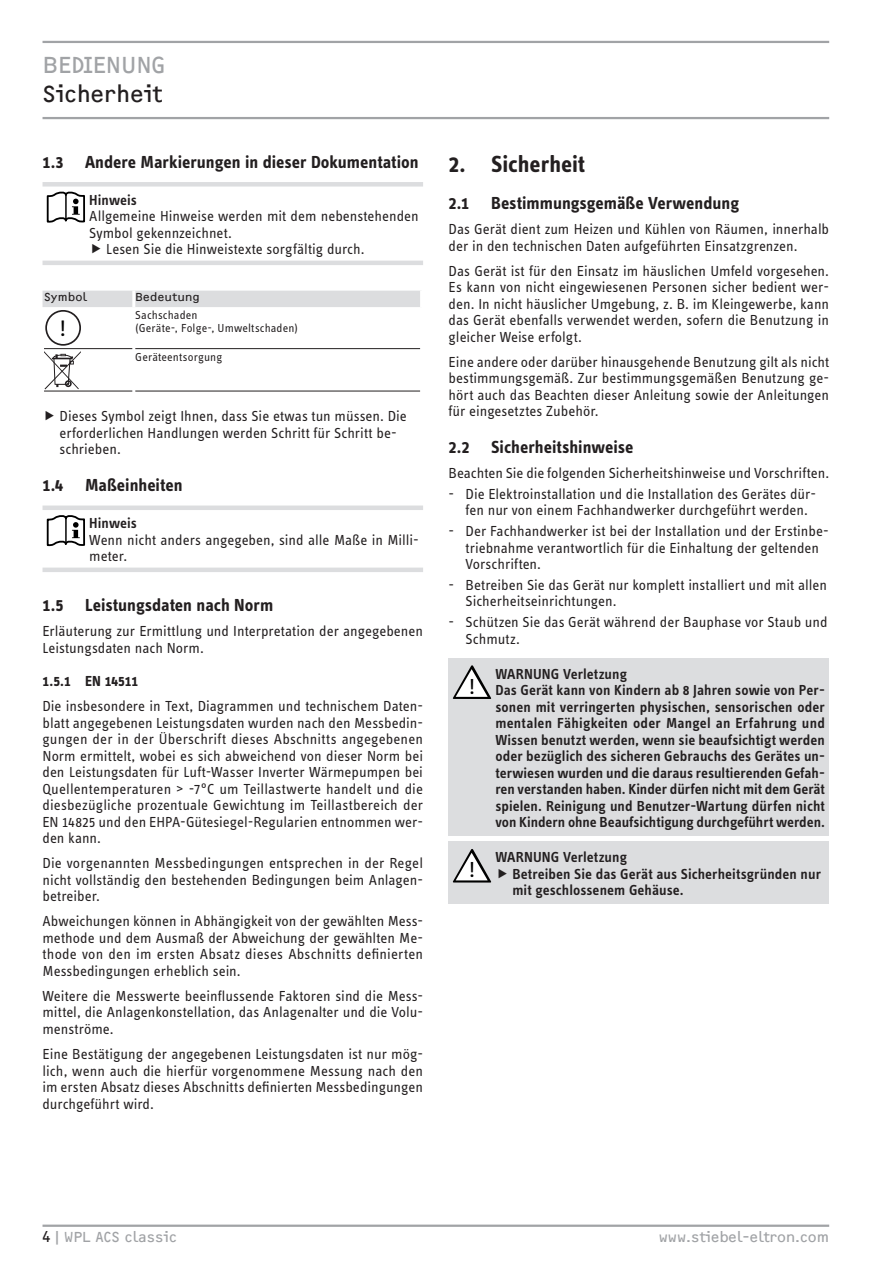
<style>
.page{position:relative;width:893px;height:1263px;background:#fff}
.page>*{position:absolute;margin:0;border:0;box-sizing:border-box;transform-origin:0 0}
.t1{font:700 24px "STE Info Text";letter-spacing:-.005em;color:#231f20}
.t2{font:24px "F2 FOCR Bczyk Com";letter-spacing:-.005em;color:#231f20}
.t3{font:24px "F2 FOCR Bczyk Com";color:#a1a3a6}
.t4{font:23.25px "STE Info Text";color:#000}
.t5{font:22.5px "STE Info Text";color:#000}
.t6{font:700 18px "STE Info Text";color:#231f20}
.t7{font:15px/16.5px "STE Info Text";color:#231f20}
.t8{font:600 15px/16.5px "STE Info Text";letter-spacing:.005em;color:#231f20}
.t9{font:15px "F2 FOCR Bczyk Com";color:#a1a3a6}
.t10{font:700 15px "STE Info Text";color:#231f20}
.t11{font:12px/13.2px "STE Info Text";letter-spacing:.01em;color:#231f20}
.t12{font:12px "F2 FOCR Bczyk Com";letter-spacing:.02em;color:#231f20}
.s1{color:#231f20}
</style>
<div class="page">
<hr style="left:43px;top:41px;width:786px;height:2px;background:#a1a3a6">
<hr style="left:43px;top:117px;width:786px;height:2px;background:#a1a3a6">
<hr style="left:43px;top:1224px;width:786px;height:3px;background:#a1a3a6">
<div style="left:43px;top:182px;width:380px;height:5px;background:#dcdddf"></div>
<hr style="left:43px;top:261px;width:380px;height:4px;background:#dcdddf">
<svg style="left:47px;top:192px;width:38px;height:31px"></svg>
<hr style="left:65px;top:195px;width:2px;height:24px;background:#000">
<div style="left:43px;top:291px;width:377px;height:16px;background:#dcdddf"></div>
<hr style="left:132px;top:291px;width:3px;height:16px;background:#fff">
<hr style="left:44px;top:348px;width:88px;height:1px;background:#231f20">
<hr style="left:135px;top:348px;width:285px;height:1px;background:#231f20">
<hr style="left:44px;top:391px;width:88px;height:1px;background:#231f20">
<hr style="left:135px;top:391px;width:285px;height:1px;background:#231f20">
<div style="left:43px;top:505px;width:380px;height:5px;background:#dcdddf"></div>
<hr style="left:43px;top:568px;width:380px;height:4px;background:#dcdddf">
<svg style="left:47px;top:515px;width:38px;height:31px"></svg>
<hr style="left:65px;top:518px;width:2px;height:25px;background:#000">
<div style="left:449px;top:658px;width:380px;height:178px;background:#dcdddf"></div>
<svg style="left:453px;top:665px;width:38px;height:34px"></svg>
<div style="left:449px;top:842px;width:380px;height:62px;background:#dcdddf"></div>
<svg style="left:453px;top:849px;width:38px;height:33px"></svg>
<div style="left:45px;top:310px;width:36px;height:36px;border:2px solid #231f20;border-radius:50%"></div>
<svg style="left:44px;top:351px;width:37px;height:38px"></svg>
<h1 class="t3" style="left:43px;top:51px;width:56px">Bedienung</h1>
<h1 class="t2" style="left:43px;top:80px;width:121px">Sicherheit</h1>
<p class="t6" style="left:43px;top:151px;width:378px">1.3 Andere Markierungen in dieser Dokumentation</p>
<p class="t8" style="left:89px;top:192px;width:49px">Hinweis</p>
<p class="t7" style="left:89px;top:208px;width:331px">Allgemeine Hinweise werden mit dem nebenstehenden</p>
<p class="t7" style="left:89px;top:225px;width:144px">Symbol gekennzeichnet.</p>
<p class="t7" style="left:106px;top:241px;width:260px">Lesen Sie die Hinweistexte sorgfältig durch.</p>
<p class="t12" style="left:44px;top:291px;width:45px">Symbol</p>
<p class="t12" style="left:135px;top:291px;width:66px">Bedeutung</p>
<p class="t11" style="left:135px;top:308px;width:164px">Sachschaden<br>(Geräte-, Folge-, Umweltschaden)</p>
<p class="t11" style="left:135px;top:351px;width:89px">Geräteentsorgung</p>
<h2 class="t4" style="left:60px;top:315px;width:8px">!</h2>
<p class="t7" style="left:60px;top:408px;width:349px">Dieses Symbol zeigt Ihnen, dass Sie etwas tun müssen. Die erforderlichen Handlungen werden Schritt für Schritt be&shy;schrieben.</p>
<p class="t6" style="left:43px;top:474px;width:142px">1.4 Maßeinheiten</p>
<p class="t8" style="left:89px;top:515px;width:49px">Hinweis</p>
<p class="t7" style="left:89px;top:531px;width:331px">Wenn nicht anders angegeben, sind alle Maße in Milli&shy;meter.</p>
<p class="t6" style="left:43px;top:595px;width:232px">1.5 Leistungsdaten nach Norm</p>
<p class="t7" style="left:43px;top:623px;width:382px">Erläuterung zur Ermittlung und Interpretation der angegebenen<br>Leistungsdaten nach Norm.</p>
<p class="t10" style="left:43px;top:673px;width:97px">1.5.1 EN 14511</p>
<p class="t7" style="left:43px;top:698px;width:382px;text-align:justify">Die insbesondere in Text, Diagrammen und technischem Daten&shy;blatt angegebenen Leistungsdaten wurden nach den Messbedin&shy;gungen der in der Überschrift dieses Abschnitts angegebenen Norm ermittelt, wobei es sich abweichend von dieser Norm bei den Leistungsdaten für Luft-Wasser Inverter Wärmepumpen bei Quellentemperaturen &gt; -7°C um Teillastwerte handelt und die diesbezügliche prozentuale Gewichtung im Teillastbereich der EN 14825 und den EHPA-Gütesiegel-Regularien entnommen wer&shy;den kann.</p>
<p class="t7" style="left:43px;top:855px;width:382px;text-align:justify">Die vorgenannten Messbedingungen entsprechen in der Regel nicht vollständig den bestehenden Bedingungen beim Anlagen&shy;betreiber.</p>
<p class="t7" style="left:43px;top:913px;width:382px;text-align:justify">Abweichungen können in Abhängigkeit von der gewählten Mess&shy;methode und dem Ausmaß der Abweichung der gewählten Me&shy;thode von den im ersten Absatz dieses Abschnitts definierten Messbedingungen erheblich sein.</p>
<p class="t7" style="left:43px;top:988px;width:382px;text-align:justify">Weitere die Messwerte beeinflussende Faktoren sind die Mess&shy;mittel, die Anlagenkonstellation, das Anlagenalter und die Volu&shy;menströme.</p>
<p class="t7" style="left:43px;top:1046px;width:382px;text-align:justify">Eine Bestätigung der angegebenen Leistungsdaten ist nur mög&shy;lich, wenn auch die hierfür vorgenommene Messung nach den im ersten Absatz dieses Abschnitts definierten Messbedingungen durchgeführt wird.</p>
<h1 class="t1" style="left:449px;top:150px;width:138px">2. Sicherheit</h1>
<p class="t6" style="left:449px;top:193px;width:292px">2.1 Bestimmungsgemäße Verwendung</p>
<p class="t7" style="left:449px;top:221px;width:382px">Das Gerät dient zum Heizen und Kühlen von Räumen, innerhalb der in den technischen Daten aufgeführten Einsatzgrenzen.</p>
<p class="t7" style="left:449px;top:262px;width:382px;text-align:justify">Das Gerät ist für den Einsatz im häuslichen Umfeld vorgesehen.<br>Es kann von nicht eingewiesenen Personen sicher bedient wer&shy;den. In nicht häuslicher Umgebung, z. B. im Kleingewerbe, kann das Gerät ebenfalls verwendet werden, sofern die Benutzung in gleicher Weise erfolgt.</p>
<p class="t7" style="left:449px;top:353px;width:382px;text-align:justify">Eine andere oder darüber hinausgehende Benutzung gilt als nicht bestimmungsgemäß. Zur bestimmungsgemäßen Benutzung ge&shy;hört auch das Beachten dieser Anleitung sowie der Anleitungen für eingesetztes Zubehör.</p>
<p class="t6" style="left:449px;top:436px;width:186px">2.2 Sicherheitshinweise</p>
<p class="t7" style="left:449px;top:465px;width:382px">Beachten Sie die folgenden Sicherheitshinweise und Vorschriften.</p>
<p class="t7" style="left:449px;top:485px;width:369px;text-align:center">- Die Elektroinstallation und die Installation des Gerätes dür&shy;fen nur von einem Fachhandwerker durchgeführt werden.</p>
<p class="t7" style="left:466px;top:523px;width:365px;text-indent:-17px">- Der Fachhandwerker ist bei der Installation und der Erstinbe&shy;triebnahme verantwortlich für die Einhaltung der geltenden<br>Vorschriften.</p>
<p class="t7" style="left:466px;top:576px;width:363px;text-indent:-17px">- Betreiben Sie das Gerät nur komplett installiert und mit allen<br>Sicherheitseinrichtungen.</p>
<p class="t7" style="left:466px;top:614px;width:363px;text-indent:-17px">- Schützen Sie das Gerät während der Bauphase vor Staub und<br>Schmutz.</p>
<h3 class="t5" style="left:469px;top:673px;width:8px">!</h3>
<p class="t8" style="left:495px;top:665px;width:331px">WARNUNG Verletzung<br>Das Gerät kann von Kindern ab 8 Jahren sowie von Per&shy;sonen mit verringerten physischen, sensorischen oder mentalen Fähigkeiten oder Mangel an Erfahrung und Wissen benutzt werden, wenn sie beaufsichtigt werden oder bezüglich des sicheren Gebrauchs des Gerätes un&shy;terwiesen wurden und die daraus resultierenden Gefah&shy;ren verstanden haben. Kinder dürfen nicht mit dem Gerät spielen. Reinigung und Benutzer-Wartung dürfen nicht von Kindern ohne Beaufsichtigung durchgeführt werden.</p>
<h3 class="t5" style="left:469px;top:857px;width:8px">!</h3>
<p class="t8" style="left:512px;top:849px;width:310px;text-indent:-17px">WARNUNG Verletzung<br>Betreiben Sie das Gerät aus Sicherheitsgründen nur mit geschlossenem Gehäuse.</p>
<p class="t9" style="left:43px;top:1228px;width:136px"><span class="s1">4</span>|WPL ACS classic</p>
<p class="t9" style="left:659px;top:1228px;width:172px">www.stiebel-eltron.com</p>
</div>
